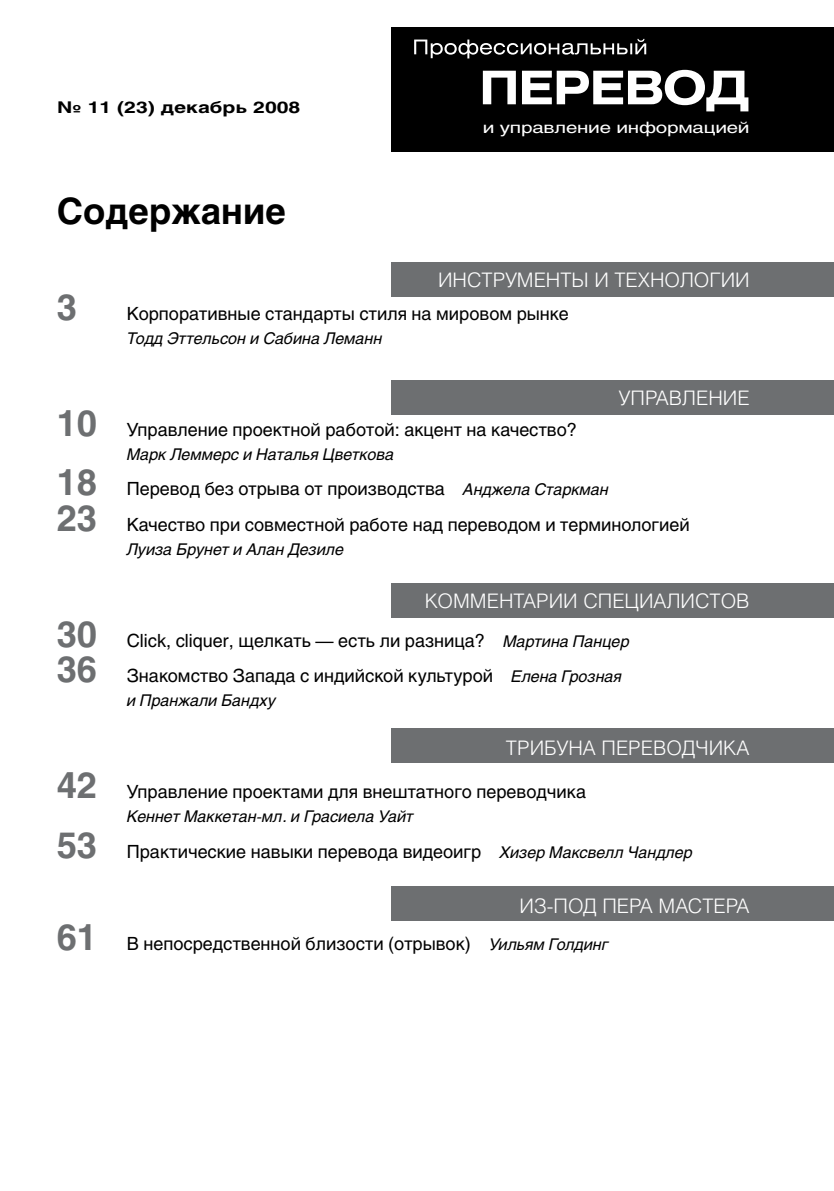
<style>
.page{position:relative;width:834px;height:1191px;background:#fff}
.page>*{position:absolute;margin:0;border:0;box-sizing:border-box;transform-origin:0 0}
.t1{font:700 36px "Helios";color:#000}
.t2{font:700 36px "Helios";color:#6d6f71}
.t3{font:300 20px "Helios";color:#fff}
.t4{font:18px/35.4px "Helios";color:#000}
.t5{font:italic 16px "Helios";color:#000}
.t6{font:700 16px "Helios";color:#000;scale:1.31 1}
.t7{font:15.6px "Helios";letter-spacing:-.01em;color:#fff;scale:1.31 1}
.s1{font-weight:700;font-size:36px;color:#6d6f71}
.s2{font-style:italic;font-size:16px}
</style>
<div class="page">
<div style="left:391px;top:28px;width:442px;height:124px;background:#000"></div>
<svg style="left:414px;top:39px;width:232px;height:19px"></svg>
<svg style="left:483px;top:70px;width:265px;height:41px"></svg>
<div style="left:391px;top:583px;width:442px;height:34px;background:#6d6f71"></div>
<div style="left:391px;top:728px;width:442px;height:34px;background:#6d6f71"></div>
<div style="left:391px;top:380px;width:442px;height:34px;background:#6d6f71"></div>
<div style="left:391px;top:886px;width:442px;height:34px;background:#6d6f71"></div>
<div style="left:391px;top:262px;width:442px;height:34px;background:#6d6f71"></div>
<p class="t6" style="left:57px;top:98px;width:187px">№ 11 (23) декабрь 2008</p>
<h1 class="t1" style="left:57px;top:190px;width:231px">Содержание</h1>
<p class="t7" style="left:482px;top:118px;width:205px">и управление информацией</p>
<p class="t3" style="left:438px;top:268px;width:29px">Инструмент</p>
<p class="t3" style="left:571px;top:268px;width:94px">ы итехноло</p>
<p class="t3" style="left:709px;top:268px;width:26px">гии</p>
<h1 class="t2" style="left:57px;top:286px;width:22px">3</h1>
<p class="t4" style="left:127px;top:296px;width:443px">Корпоративные стандарты стиля на мировом рынке</p>
<p class="t5" style="left:127px;top:329px;width:257px">Тодд Эттельсон и Сабина Леманн</p>
<p class="t3" style="left:619px;top:386px;width:132px">УПРАВЛЕНИЕ</p>
<p class="t4" style="left:57px;top:412px;width:521px"><span class="s1">10</span> Управление проектной работой: акцент на качество?</p>
<p class="t5" style="left:127px;top:445px;width:269px">Марк Леммерс и Наталья Цветкова</p>
<p class="t4" style="left:57px;top:471px;width:634px"><span class="s1">18</span> Перевод без отрыва от производства <span class="s2">Анджела Старкман<br></span><span class="s1">23</span> Качество при совместной работе над переводом и терминологией</p>
<p class="t5" style="left:127px;top:539px;width:218px">Луиза Брунет и Алан Дезиле</p>
<p class="t3" style="left:425px;top:589px;width:326px">КОММЕНТАРИИ СПЕЦИАЛИСТОВ</p>
<p class="t4" style="left:57px;top:622px;width:574px"><span class="s1">30</span> Click, cliquer, щелкать — есть ли разница? <span class="s2">Мартина Панцер<br></span><span class="s1">36</span> Знакомство Запада с индийской культурой <span class="s2">Елена Грозная</span></p>
<p class="t5" style="left:127px;top:691px;width:150px">и Пранжали Бандху</p>
<p class="t3" style="left:506px;top:736px;width:245px">ТРИБУНА ПЕРЕВОДЧИКА</p>
<p class="t4" style="left:57px;top:774px;width:530px"><span class="s1">42</span> Управление проектами для внештатного переводчика</p>
<p class="t5" style="left:127px;top:807px;width:288px">Кеннет Маккетан-мл. и Грасиела Уайт</p>
<p class="t4" style="left:57px;top:833px;width:637px"><span class="s1">53</span> Практические навыки перевода видеоигр <span class="s2">Хизер Максвелл Чандлер</span></p>
<p class="t3" style="left:519px;top:894px;width:231px">ИЗ-ПОД ПЕРА МАСТЕРА</p>
<p class="t4" style="left:57px;top:925px;width:553px"><span class="s1">61</span> В непосредственной близости (отрывок) <span class="s2">Уильям Голдинг</span></p>
</div>
